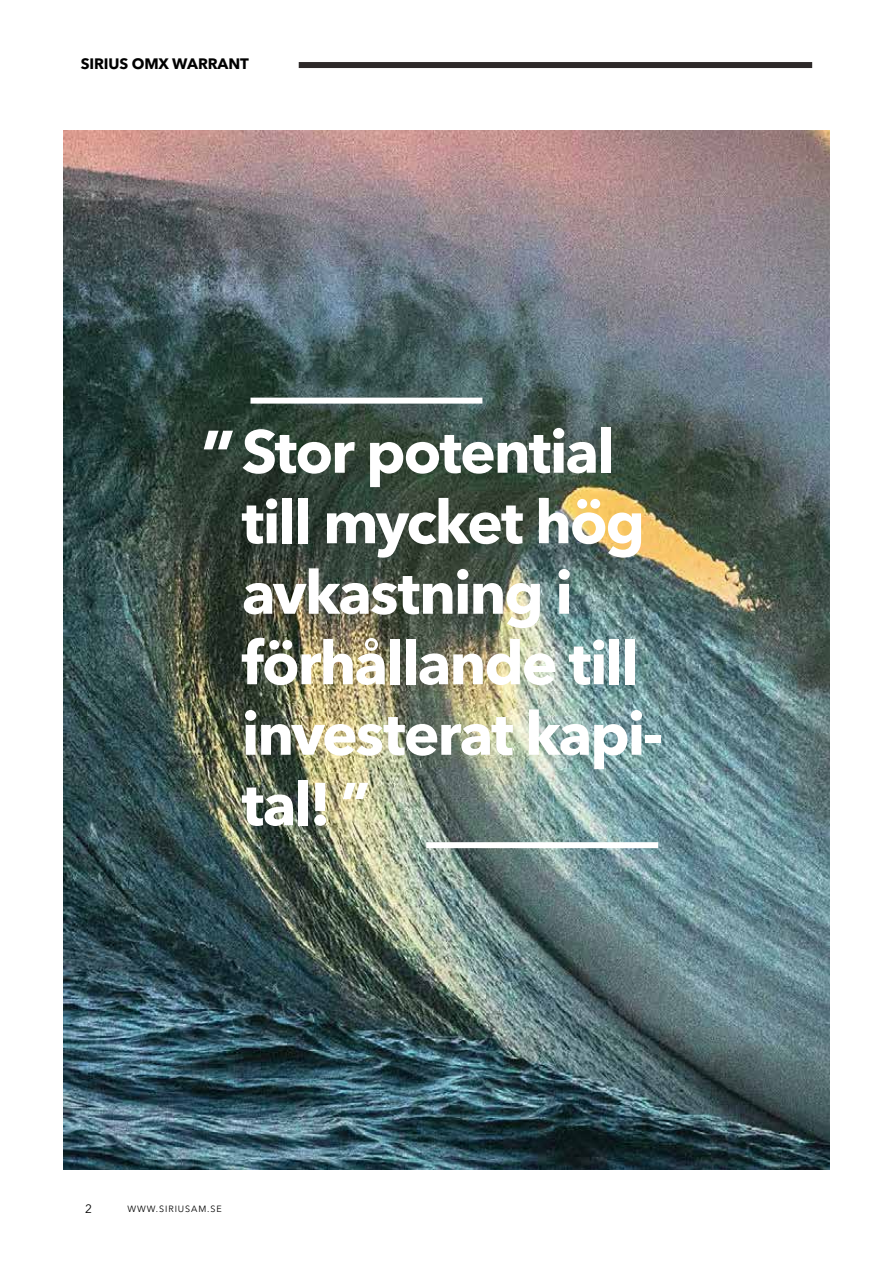
<style>
.page{position:relative;width:893px;height:1263px;background:#fff}
.page>*{position:absolute;margin:0;border:0;box-sizing:border-box;transform-origin:0 0}
.t1{font:700 69px "Avenir Next LT Pro";color:#fff}
.t2{font:700 60px/70.5px "Avenir Next LT Pro";letter-spacing:-.035em;color:#fff}
.t3{font:700 15px "Avenir Next LT Pro";letter-spacing:-.01em;color:#000}
.t4{font:12px "Avenir Next LT Pro";color:#000}
.t5{font:9px "Avenir Next LT Pro";letter-spacing:.1em;color:#000}
</style>
<div class="page">
<div style="left:299px;top:62px;width:513px;height:6px;background:#2e2a2a"></div>
<img style="left:64px;top:130px;width:765px;height:1039px">
<div style="left:426px;top:842px;width:232px;height:6px;background:#fff"></div>
<div style="left:250px;top:398px;width:232px;height:6px;background:#fff"></div>
<p class="t3" style="left:81px;top:54px;width:170px">SIRIUS OMX WARRANT</p>
<p class="t1" style="left:201px;top:413px;width:36px">”</p>
<p class="t2" style="left:242px;top:416px;width:423px">Stor potential till mycket hög avkastning i förhållande till investerat kapi&shy;tal! ”</p>
<p class="t4" style="left:85px;top:1202px;width:8px">2</p>
<p class="t5" style="left:128px;top:1204px;width:96px">WWW.SIRIUSAM.SE</p>
</div>
